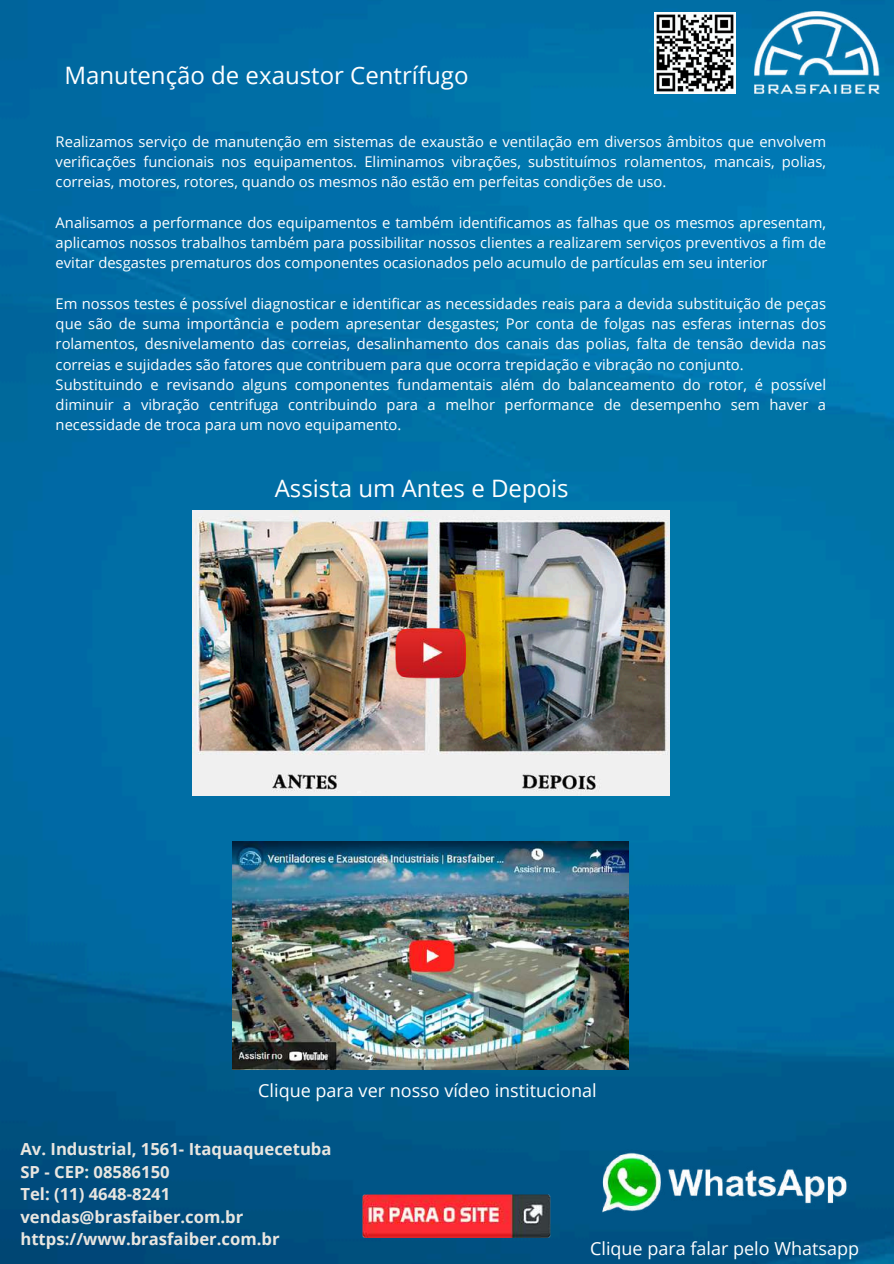
<style>
.page{position:relative;width:894px;height:1264px;background:#fff}
.page>*{position:absolute;margin:0;border:0;box-sizing:border-box;transform-origin:0 0}
.t1{font:24px "Open Sans";color:#fff}
.t2{font:18px "Open Sans";color:#fff}
.t3{font:700 16.65px/22.5px "Open Sans";color:#e9e6e0}
.t4{font:14.7px/20.2px "Open Sans";color:#fff;text-align:justify}
</style>
<div class="page">
<img style="left:0;top:0;width:893px;height:1263px">
<img style="left:590px;top:1131px;width:275px;height:97px">
<img style="left:654px;top:13px;width:81px;height:81px">
<img style="left:232px;top:841px;width:396px;height:228px">
<img style="left:754px;top:11px;width:125px;height:82px">
<img style="left:362px;top:1194px;width:188px;height:43px">
<img style="left:192px;top:511px;width:477px;height:284px">
<img style="left:374px;top:621px;width:112px;height:63px">
<h1 class="t1" style="left:64px;top:58px;width:405px">Manutenção de exaustor Centrífugo</h1>
<p class="t4" style="left:56px;top:131px;width:771px">Realizamos serviço de manutenção em sistemas de exaustão e ventilação em diversos âmbitos que envolvem verificações funcionais nos equipamentos. Eliminamos vibrações, substituímos rolamentos, mancais, polias, correias, motores, rotores, quando os mesmos não estão em perfeitas condições de uso.</p>
<p class="t4" style="left:56px;top:212px;width:771px">Analisamos a performance dos equipamentos e também identificamos as falhas que os mesmos apresentam, aplicamos nossos trabalhos também para possibilitar nossos clientes a realizarem serviços preventivos a fim de evitar desgastes prematuros dos componentes ocasionados pelo acumulo de partículas em seu interior</p>
<p class="t4" style="left:56px;top:293px;width:771px;text-align:left">Em nossos testes é possível diagnosticar e identificar as necessidades reais para a devida substituição de peças que são de suma importância e podem apresentar desgastes; Por conta de folgas nas esferas internas dos rolamentos, desnivelamento das correias, desalinhamento dos canais das polias, falta de tensão devida nas correias e sujidades são fatores que contribuem para que ocorra trepidação e vibração no conjunto.<br>Substituindo e revisando alguns componentes fundamentais além do balanceamento do rotor, é possível diminuir a vibração centrifuga contribuindo para a melhor performance de desempenho sem haver a necessidade de troca para um novo equipamento.</p>
<h1 class="t1" style="left:275px;top:471px;width:295px">Assista um Antes e Depois</h1>
<p class="t2" style="left:258px;top:1078px;width:340px">Clique para ver nosso vídeo institucional</p>
<p class="t3" style="left:20px;top:1137px;width:312px">Av. Industrial, 1561- Itaquaquecetuba<br>SP - CEP: 08586150<br>Tel: (11) 4648-8241 vendas@brasfaiber.com.br https://www.brasfaiber.com.br</p>
<p class="t2" style="left:590px;top:1236px;width:270px">Clique para falar pelo Whatsapp</p>
</div>
